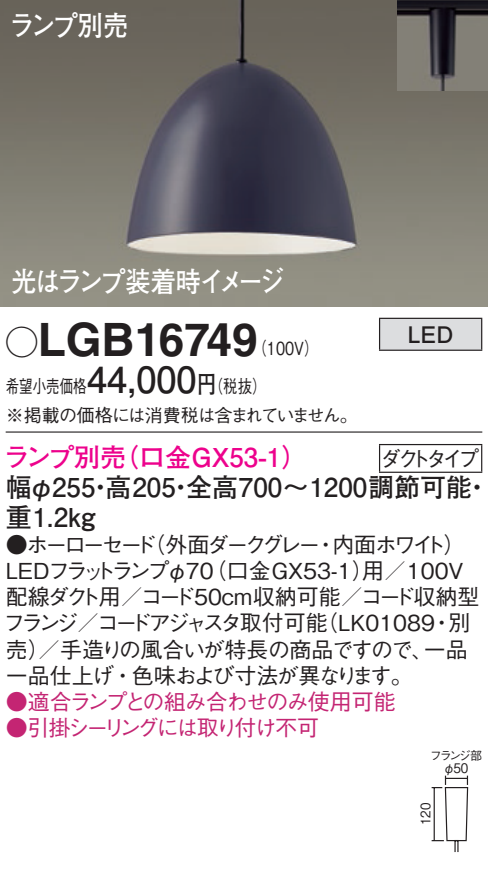
<style>
.page{position:relative;width:488px;height:869px;background:#fff}
.page>*{position:absolute;margin:0;border:0;box-sizing:border-box;transform-origin:0 0}
.t1{font:700 46px "Helvetica LT Std";color:#231f20}
.t2{font:700 36px "Futo Go B101 Pro";color:#231f20}
.t3{font:700 28px "Futo Go B101 Pro";letter-spacing:-.12em;color:#fff;scale:.9 1}
.t4{font:700 26px/30px "Futo Go B101 Pro";color:#231f20}
.t5{font:700 26px "Futo Go B101 Pro";color:#ed028c}
.t6{font:700 22.8px "Futo Go B101 Pro";color:#231f20}
.t7{font:500 22px/26px "Gothic BBB Pro";letter-spacing:-.05em;color:#231f20}
.t8{font:500 22px "Gothic BBB Pro";letter-spacing:-.02em;color:#231f20}
.t9{font:500 22px "Gothic BBB Pro";color:#231f20}
.t10{font:500 22px "Gothic BBB Pro";letter-spacing:-.07em;color:#c42573}
.t11{font:500 22px "Gothic BBB Pro";letter-spacing:-.17em;color:#231f20}
.t12{font:500 22px "Gothic BBB Pro";letter-spacing:-.125em;color:#c42573}
.t13{font:500 22px "Gothic BBB Pro";letter-spacing:-.155em;color:#231f20}
.t14{font:500 22px "Gothic BBB Pro";letter-spacing:-.085em;color:#231f20}
.t15{font:500 22px "Gothic BBB Pro";letter-spacing:-.135em;color:#231f20}
.t16{font:500 22px "Gothic BBB Pro";letter-spacing:-.15em;color:#231f20}
.t17{font:500 22px "Gothic BBB Pro";letter-spacing:-.085em;color:#231f20;scale:.94 1}
.t18{font:500 18px "Gothic BBB Pro";letter-spacing:-.065em;color:#231f20}
.t19{font:500 18px "Gothic BBB Pro";letter-spacing:-.025em;color:#231f20;scale:.8 1}
.t20{font:500 18px "Gothic BBB Pro";letter-spacing:-.025em;color:#231f20;scale:.75 1}
.t21{font:500 13.2px "Gothic BBB Pro";color:#231f20;scale:.9 1}
.t22{font:500 12px "Gothic BBB Pro";letter-spacing:-.185em;color:#231f20}
.s1{font-family:"Ford Classification 1";font-weight:400;font-size:32px}
.s2{font-family:"Futo Go B101 Pro";font-weight:700;font-size:24px}
</style>
<div class="page">
<img style="left:0;top:0;width:488px;height:306px">
<img style="left:397px;top:0;width:91px;height:91px">
<div style="left:379px;top:318px;width:102px;height:32px;background:#dcdddf"></div>
<hr style="left:379px;top:317px;width:103px;height:2px;background:#231f20">
<hr style="left:379px;top:319px;width:1px;height:30px;background:#231f20">
<hr style="left:481px;top:319px;width:1px;height:30px;background:#231f20">
<hr style="left:379px;top:349px;width:103px;height:2px;background:#231f20">
<hr style="left:6px;top:431px;width:476px;height:1px;background:#231f20">
<svg style="left:379px;top:445px;width:1px;height:26px"></svg>
<hr style="left:379px;top:444px;width:103px;height:1px;background:#231f20">
<svg style="left:481px;top:445px;width:1px;height:26px"></svg>
<hr style="left:379px;top:471px;width:103px;height:2px;background:#231f20">
<svg style="left:431px;top:775px;width:37px;height:77px"></svg>
<p class="t3" style="left:9px;top:3px;width:133px">ランプ別売</p>
<p class="t3" style="left:11px;top:258px;width:306px">光はランプ装着時イメージ</p>
<h1 class="t1" style="left:6px;top:311px;width:253px"><span class="s1">A</span>LGB16749</h1>
<p class="t19" style="left:252px;top:334px;width:84px">（100 (V</p>
<h2 class="t2" style="left:87px;top:351px;width:111px">44,000</h2>
<p class="t19" style="left:197px;top:372px;width:88px">（<span class="s2">円</span>税抜(</p>
<p class="t20" style="left:6px;top:372px;width:109px">希望小売価格</p>
<p class="t18" style="left:6px;top:400px;width:353px">※掲載の価格には消費税は含まれていません。</p>
<p class="t5" style="left:113px;top:436px;width:196px">（口金GX53-1(</p>
<p class="t5" style="left:4px;top:436px;width:124px">ランプ別売</p>
<p class="t6" style="left:407px;top:316px;width:47px">LED</p>
<p class="t17" style="left:380px;top:440px;width:106px">ダクトタイプ</p>
<p class="t4" style="left:6px;top:468px;width:468px">幅φ255 高205 全高700～1200調節可能</p>
<p class="t4" style="left:464px;top:468px;width:27px">・</p>
<p class="t4" style="left:6px;top:468px;width:109px;text-indent:82px">・重1.2kg</p>
<p class="t4" style="left:168px;top:468px;width:27px">・</p>
<p class="t15" style="left:143px;top:527px;width:178px">（外面ダークグレー</p>
<p class="t14" style="left:332px;top:527px;width:135px">内面ホワイト(</p>
<p class="t16" style="left:6px;top:527px;width:152px">●ホーローセード</p>
<p class="t14" style="left:314px;top:527px;width:23px">・</p>
<p class="t9" style="left:205px;top:553px;width:260px">（口金GX53-1 用）／100V</p>
<p class="t13" style="left:6px;top:553px;width:209px">LEDフラットランプφ70</p>
<p class="t8" style="left:6px;top:579px;width:475px">配線ダクト用／コード50cm収納可能／コード収納型</p>
<p class="t14" style="left:448px;top:605px;width:23px">別</p>
<p class="t9" style="left:316px;top:605px;width:120px">（LK01089</p>
<p class="t11" style="left:3px;top:605px;width:326px">フランジ／コードアジャスタ取付可能</p>
<p class="t14" style="left:430px;top:605px;width:23px">・</p>
<p class="t7" style="left:6px;top:633px;width:429px">売／）手造りの風合いが特長の商品ですので、一品仕上げ・色味および寸法が異なります。</p>
<p class="t10" style="left:6px;top:683px;width:391px">●適合ランプとの組み合わせのみ使用可能</p>
<p class="t12" style="left:6px;top:709px;width:315px">●引掛シーリングには取り付け不可</p>
<p class="t14" style="left:423px;top:631px;width:45px">一品</p>
<p class="t22" style="left:430px;top:745px;width:54px">フランジ部</p>
<p class="t21" style="left:414px;top:824px;width:26px;rotate:-90deg">120</p>
<p class="t21" style="left:443px;top:757px;width:29px">φ50</p>
</div>
